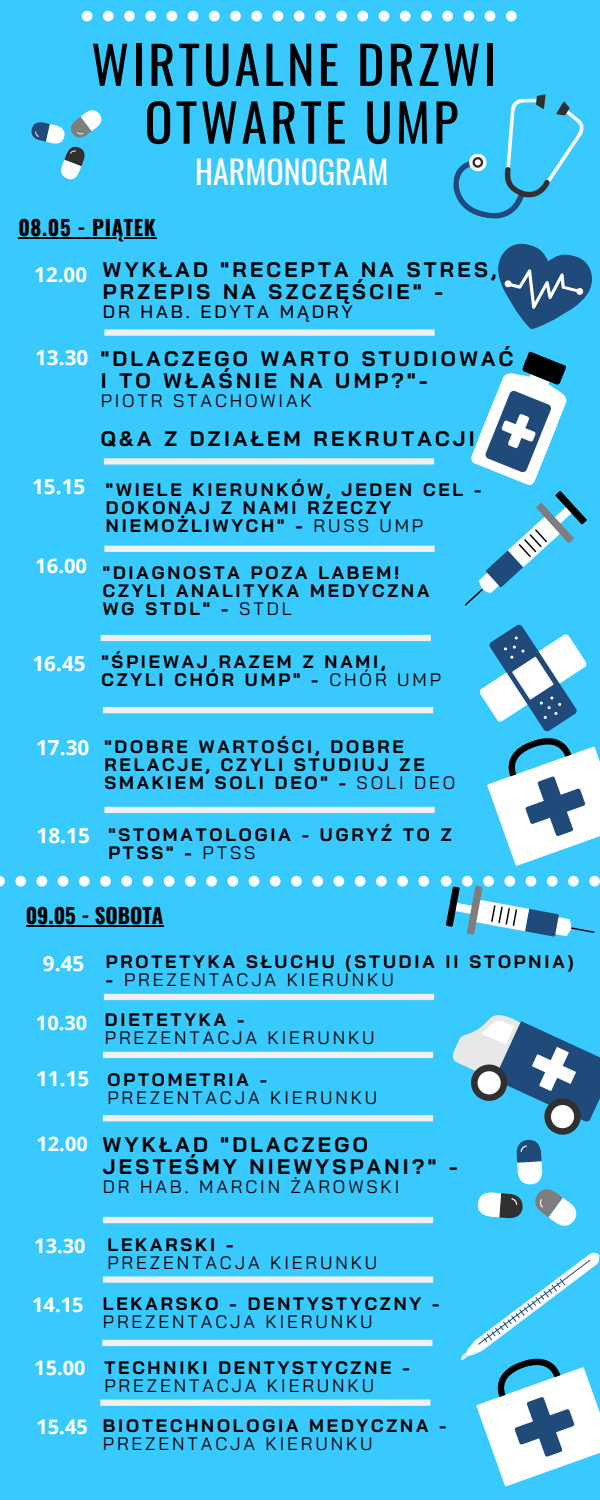
<style>
.page{position:relative;width:600px;height:1500px;background:#38c9ff}
.page>*{position:absolute;margin:0;border:0;box-sizing:border-box;transform-origin:0 0}
.t1{font:52.1px/57.8px "Oswald";letter-spacing:.06em;color:#000;text-align:center}
.t2{font:32px "Oswald";color:#fff}
.t3{font:700 21px/21.8px "Bai Jamjuree";letter-spacing:.16em;color:#000}
.t4{font:700 21px "Oswald";letter-spacing:.015em;color:#000}
.t5{font:700 20.8px "Open Sans";color:#fff}
.t6{font:700 20.6px "Open Sans";color:#fff}
.t7{font:700 20.2px "Open Sans";color:#fff}
.t8{font:700 20px "Open Sans";color:#fff}
.t9{font:700 18px/18px "Bai Jamjuree";letter-spacing:.16em;color:#000}
.t10{font:18px/18px "Bai Jamjuree";letter-spacing:.16em;color:#000}
.t11{font:500 18px "Bai Jamjuree";letter-spacing:.16em;color:#000}
.s1{font-weight:400}
.s2{font-weight:700}
.s3{font-family:"Open Sans";font-weight:700;font-size:20px;color:#fff}
</style>
<div class="page">
<svg style="left:498px;top:243px;width:94px;height:86px"></svg>
<svg style="left:465px;top:351px;width:121px;height:255px"></svg>
<svg style="left:31px;top:110px;width:71px;height:70px"></svg>
<svg style="left:453px;top:94px;width:131px;height:125px"></svg>
<svg style="left:82px;top:11px;width:435px;height:10px"></svg>
<svg style="left:104px;top:329px;width:331px;height:7px;background:#dbebf3"></svg>
<hr style="left:18px;top:237px;width:138px;height:2px;background:#000">
<svg style="left:104px;top:458px;width:330px;height:7px;background:#dcebf3"></svg>
<svg style="left:104px;top:546px;width:331px;height:6px;background:#eceff2"></svg>
<div style="left:101px;top:635px;width:330px;height:6px;background:#eff0f2"></div>
<div style="left:103px;top:707px;width:330px;height:6px;background:#eff0f2"></div>
<div style="left:104px;top:807px;width:331px;height:6px;background:#eff0f2"></div>
<div style="left:104px;top:994px;width:330px;height:6px;background:#eff0f2"></div>
<div style="left:103px;top:1052px;width:330px;height:6px;background:#eff0f2"></div>
<svg style="left:103px;top:1115px;width:330px;height:6px;background:#eaeff2"></svg>
<div style="left:103px;top:1217px;width:330px;height:6px;background:#eff0f2"></div>
<svg style="left:103px;top:1276px;width:330px;height:7px;background:#dcebf3"></svg>
<div style="left:102px;top:1340px;width:331px;height:6px;background:#eff0f2"></div>
<svg style="left:100px;top:1400px;width:330px;height:6px;background:#e9eef2"></svg>
<svg style="left:479px;top:624px;width:121px;height:242px"></svg>
<svg style="left:453px;top:1015px;width:147px;height:472px"></svg>
<svg style="left:0;top:876px;width:600px;height:61px"></svg>
<h1 class="t1" style="left:91px;top:33px;width:407px">WIRTUALNE DRZWI<br>OTWARTE UMP</h1>
<h2 class="t2" style="left:195px;top:147px;width:195px">HARMONOGRAM</h2>
<p class="t4" style="left:18px;top:210px;width:139px">08.05 - PIĄTEK</p>
<p class="t6" style="left:34px;top:260px;width:54px">12.00</p>
<p class="t3" style="left:103px;top:259px;width:395px">WYKŁAD "RECEPTA NA STRES,<br>PRZEPIS NA SZCZĘŚCIE" -</p>
<p class="t11" style="left:103px;top:300px;width:252px">DR HAB. EDYTA MĄDRY</p>
<p class="t5" style="left:35px;top:343px;width:55px">13.30</p>
<p class="t3" style="left:101px;top:347px;width:414px">"DLACZEGO WARTO STUDIOWAĆ<br>I TO WŁAŚNIE NA UMP?"-</p>
<p class="t10" style="left:101px;top:391px;width:213px">PIOTR STACHOWIAK</p>
<p class="t3" style="left:101px;top:427px;width:376px">Q&amp;A Z DZIAŁEM REKRUTACJI</p>
<p class="t5" style="left:32px;top:472px;width:55px">15.15</p>
<p class="t9" style="left:106px;top:480px;width:377px">"WIELE KIERUNKÓW, JEDEN CEL -<br>DOKONAJ Z NAMI RZECZY<br>NIEMOŻLIWYCH" - <span class="s1">RUSS UMP</span></p>
<p class="t7" style="left:35px;top:552px;width:53px">16.00</p>
<p class="t9" style="left:103px;top:563px;width:328px">"DIAGNOSTA POZA LABEM!<br>CZYLI ANALITYKA MEDYCZNA<br>WG STDL" - <span class="s1">STDL</span></p>
<p class="t5" style="left:32px;top:649px;width:55px">16.45</p>
<p class="t9" style="left:101px;top:652px;width:341px">"ŚPIEWAJ RAZEM Z NAMI,<br>CZYLI CHÓR UMP" - <span class="s1">CHÓR UMP</span></p>
<p class="t5" style="left:36px;top:733px;width:55px">17.30</p>
<p class="t5" style="left:37px;top:821px;width:55px">18.15</p>
<p class="t9" style="left:104px;top:737px;width:352px">"DOBRE WARTOŚCI, DOBRE<br>RELACJE, CZYLI STUDIUJ ZE<br>SMAKIEM SOLI DEO" - <span class="s1">SOLI DEO</span></p>
<p class="t9" style="left:108px;top:825px;width:345px">"STOMATOLOGIA - UGRYŹ TO Z<br>PTSS" - <span class="s1">PTSS</span></p>
<p class="t4" style="left:26px;top:899px;width:139px">09.05 - SOBOTA</p>
<p class="t5" style="left:43px;top:948px;width:43px">9.45</p>
<p class="t9" style="left:106px;top:952px;width:469px">PROTETYKA SŁUCHU (STUDIA II STOPNIA)</p>
<p class="t10" style="left:106px;top:970px;width:290px"><span class="s2">-</span> PREZENTACJA KIERUNKU</p>
<p class="t10" style="left:105px;top:1010px;width:271px;text-indent:-69px"><span class="s3">10.30</span> <span class="s2">DIETETYKA -<br></span>PREZENTACJA KIERUNKU</p>
<p class="t5" style="left:36px;top:1064px;width:55px">11.15</p>
<p class="t8" style="left:36px;top:1129px;width:53px">12.00</p>
<p class="t9" style="left:108px;top:1070px;width:161px">OPTOMETRIA -</p>
<p class="t10" style="left:108px;top:1088px;width:271px">PREZENTACJA KIERUNKU</p>
<p class="t3" style="left:103px;top:1133px;width:356px">WYKŁAD "DLACZEGO<br>JESTEŚMY NIEWYSPANI?" -</p>
<p class="t10" style="left:103px;top:1177px;width:298px">DR HAB. MARCIN ŻAROWSKI</p>
<p class="t8" style="left:34px;top:1231px;width:53px">13.30</p>
<p class="t8" style="left:32px;top:1291px;width:53px">14.15</p>
<p class="t9" style="left:108px;top:1235px;width:127px">LEKARSKI -</p>
<p class="t10" style="left:108px;top:1253px;width:271px">PREZENTACJA KIERUNKU</p>
<p class="t9" style="left:103px;top:1294px;width:338px">LEKARSKO - DENTYSTYCZNY -</p>
<p class="t10" style="left:103px;top:1312px;width:271px">PREZENTACJA KIERUNKU</p>
<p class="t8" style="left:34px;top:1354px;width:53px">15.00</p>
<p class="t9" style="left:104px;top:1358px;width:307px">TECHNIKI DENTYSTYCZNE -</p>
<p class="t10" style="left:104px;top:1376px;width:271px">PREZENTACJA KIERUNKU</p>
<p class="t8" style="left:36px;top:1412px;width:53px">15.45</p>
<p class="t9" style="left:103px;top:1416px;width:345px">BIOTECHNOLOGIA MEDYCZNA -</p>
<p class="t10" style="left:103px;top:1434px;width:271px">PREZENTACJA KIERUNKU</p>
</div>
